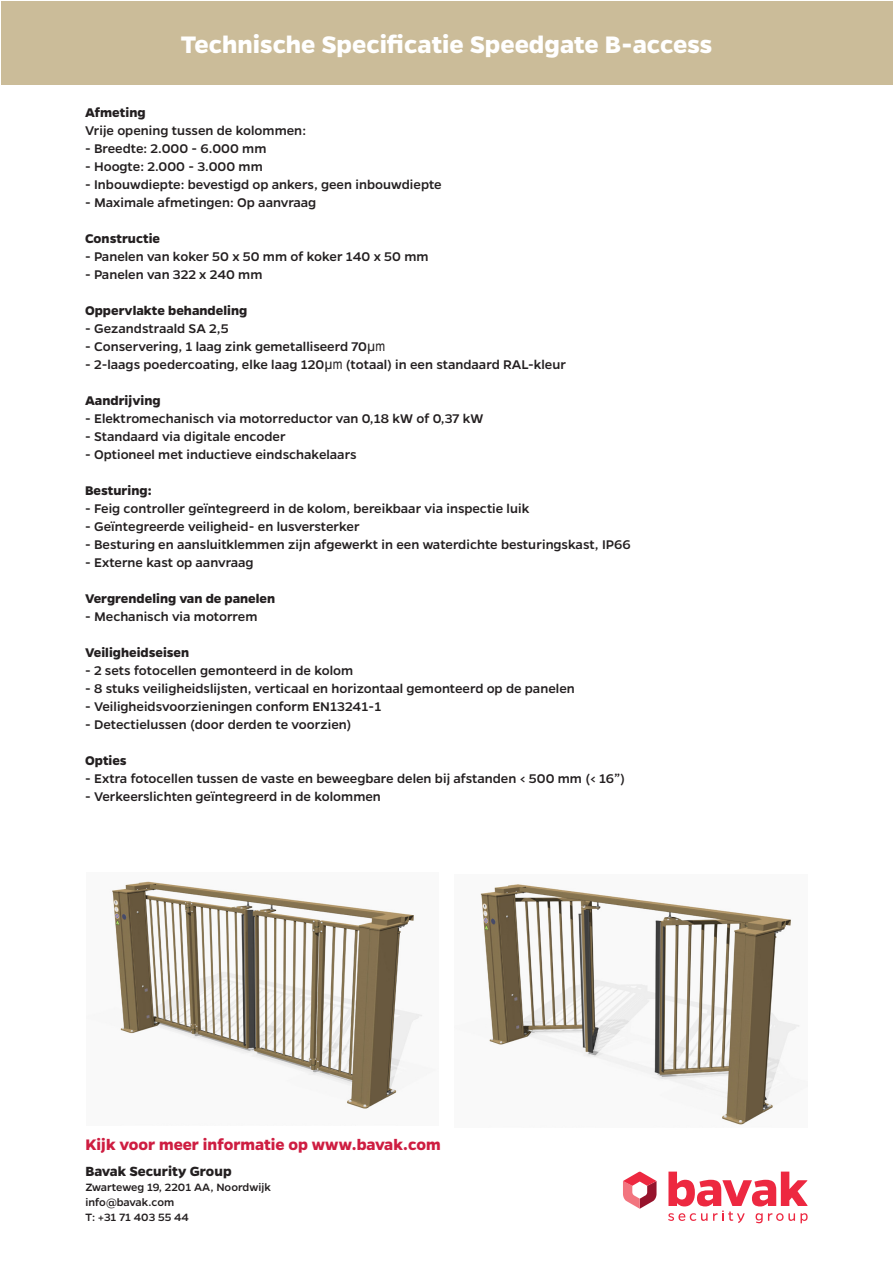
<style>
.page{position:relative;width:893px;height:1263px;background:#fff}
.page>*{position:absolute;margin:0;border:0;box-sizing:border-box;transform-origin:0 0}
.t1{font:700 27px "Gentona";color:#fff}
.KIJK_VOOR_MEER_URL{font:700 17.25px "Gentona";color:#ce1d41}
.KIJK_VOOR_MEER_URL-2{font:700 15px "Gentona";color:#231f20}
.t2{font:500 14.25px "Gentona";color:#231f20}
.t3{font:700 14.25px "Gentona";color:#231f20}
.KIJK_VOOR_MEER_URL-3{font:500 12px/15px "Gentona";letter-spacing:.005em;color:#231f20}
.s1{font-family:"Arial Narrow";font-weight:400}
</style>
<div class="page">
<div style="left:1px;top:1px;width:891px;height:83px;background:#cbbc99"></div>
<svg style="left:668px;top:1171px;width:140px;height:52px"></svg>
<svg style="left:623px;top:1171px;width:33px;height:38px"></svg>
<img style="left:112px;top:881px;width:310px;height:228px">
<img style="left:480px;top:884px;width:320px;height:241px">
<p class="t1" style="left:181px;top:29px;width:533px">Technische Specificatie Speedgate B-access</p>
<p class="t3" style="left:85px;top:104px;width:62px">Afmeting</p>
<p class="t2" style="left:85px;top:122px;width:222px">Vrije opening tussen de kolommen:</p>
<p class="t2" style="left:85px;top:140px;width:183px">- Breedte: 2.000 - 6.000 mm</p>
<p class="t2" style="left:85px;top:158px;width:179px">- Hoogte: 2.000 - 3.000 mm</p>
<p class="t2" style="left:85px;top:176px;width:358px">- Inbouwdiepte: bevestigd op ankers, geen inbouwdiepte</p>
<p class="t2" style="left:85px;top:194px;width:233px">- Maximale afmetingen: Op aanvraag</p>
<p class="t3" style="left:85px;top:230px;width:77px">Constructie</p>
<p class="t2" style="left:85px;top:248px;width:345px">- Panelen van koker 50 x 50 mm of koker 140 x 50 mm</p>
<p class="t2" style="left:85px;top:266px;width:179px">- Panelen van 322 x 240 mm</p>
<p class="t3" style="left:85px;top:302px;width:164px">Oppervlakte behandeling</p>
<p class="t2" style="left:85px;top:320px;width:145px">- Gezandstraald SA 2,5</p>
<p class="t2" style="left:85px;top:338px;width:302px">- Conservering, 1 laag zink gemetalliseerd 70<span class="s1">µm</span></p>
<p class="t2" style="left:85px;top:356px;width:483px">- 2-laags poedercoating, elke laag 120<span class="s1">µm</span> (totaal) in een standaard RAL-kleur</p>
<p class="t3" style="left:85px;top:392px;width:77px">Aandrijving</p>
<p class="t2" style="left:85px;top:410px;width:400px">- Elektromechanisch via motorreductor van 0,18 kW of 0,37 kW</p>
<p class="t2" style="left:85px;top:428px;width:202px">- Standaard via digitale encoder</p>
<p class="t2" style="left:85px;top:446px;width:273px">- Optioneel met inductieve eindschakelaars</p>
<p class="t3" style="left:85px;top:482px;width:68px">Besturing:</p>
<p class="t2" style="left:85px;top:500px;width:446px">- Feig controller geïntegreerd in de kolom, bereikbaar via inspectie luik</p>
<p class="t2" style="left:85px;top:518px;width:276px">- Geïntegreerde veiligheid- en lusversterker</p>
<p class="t2" style="left:85px;top:536px;width:547px">- Besturing en aansluitklemmen zijn afgewerkt in een waterdichte besturingskast, IP66</p>
<p class="t2" style="left:85px;top:554px;width:170px">- Externe kast op aanvraag</p>
<p class="t3" style="left:85px;top:590px;width:192px">Vergrendeling van de panelen</p>
<p class="t2" style="left:85px;top:608px;width:174px">- Mechanisch via motorrem</p>
<p class="t3" style="left:85px;top:644px;width:106px">Veiligheidseisen</p>
<p class="t2" style="left:85px;top:662px;width:270px">- 2 sets fotocellen gemonteerd in de kolom</p>
<p class="t2" style="left:85px;top:680px;width:491px">- 8 stuks veiligheidslijsten, verticaal en horizontaal gemonteerd op de panelen</p>
<p class="t2" style="left:85px;top:698px;width:298px">- Veiligheidsvoorzieningen conform EN13241-1</p>
<p class="t2" style="left:85px;top:716px;width:268px">- Detectielussen (door derden te voorzien)</p>
<p class="t3" style="left:85px;top:752px;width:43px">Opties</p>
<p class="t2" style="left:85px;top:770px;width:542px">- Extra fotocellen tussen de vaste en beweegbare delen bij afstanden &lt; 500 mm (&lt; 16”)</p>
<p class="t2" style="left:85px;top:788px;width:297px">- Verkeerslichten geïntegreerd in de kolommen</p>
<p class="KIJK_VOOR_MEER_URL" style="left:85px;top:1135px;width:357px">Kijk voor meer informatie op www.bavak.com</p>
<p class="KIJK_VOOR_MEER_URL-2" style="left:85px;top:1162px;width:148px">Bavak Security Group</p>
<p class="KIJK_VOOR_MEER_URL-3" style="left:85px;top:1179px;width:187px">Zwarteweg 19, 2201 AA, Noordwijk info@bavak.com<br>T: +31 71 403 55 44</p>
</div>
